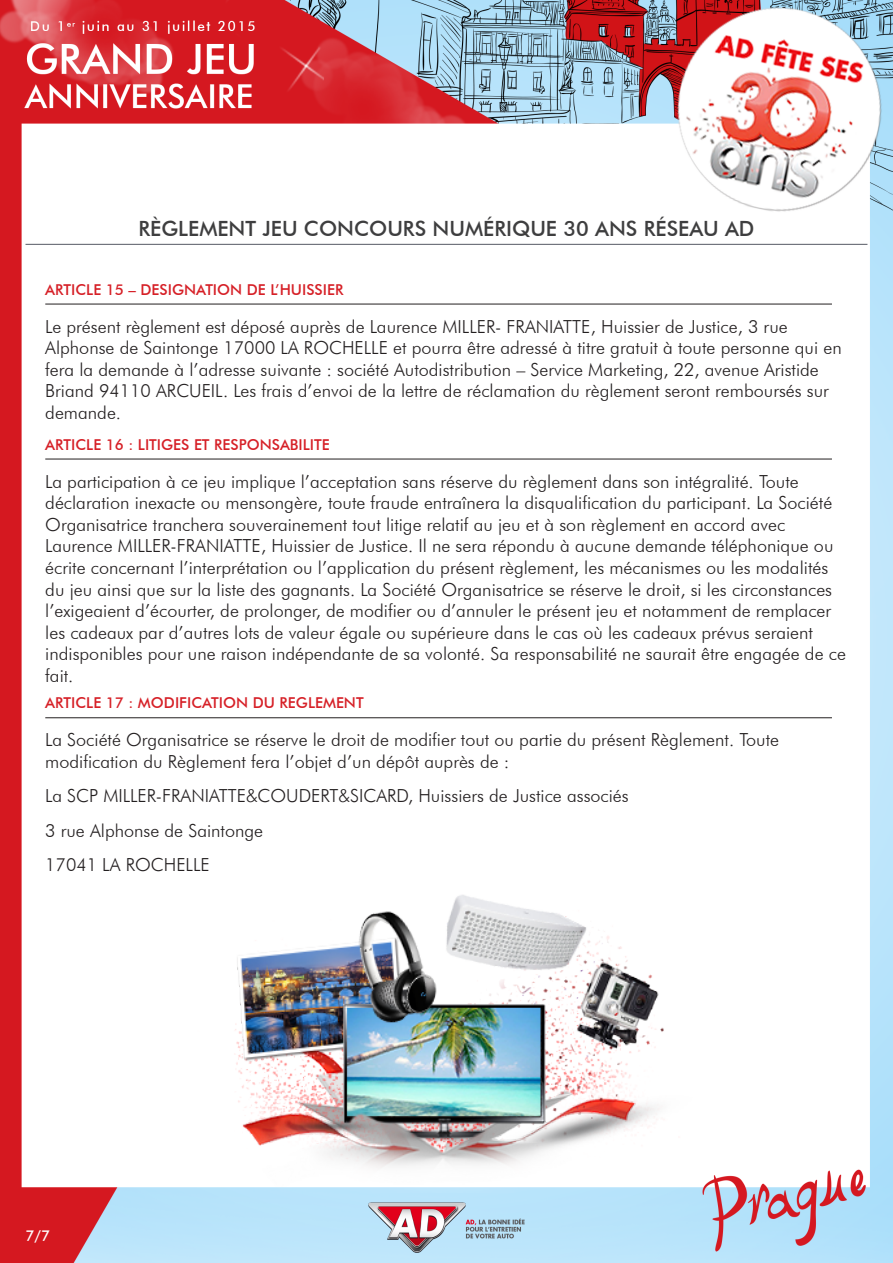
<style>
.page{position:relative;width:893px;height:1263px;background:#fff}
.page>*{position:absolute;margin:0;border:0;box-sizing:border-box;transform-origin:0 0}
.t1{font:500 21px "Futura BT";color:#3e3e3f}
.t2{font:300 18px/21.6px "Futura BT";color:#231f20}
.t3{font:500 15px "Futura BT";color:#d62027}
.t4{font:500 15px "Futura BT";color:#fff}
</style>
<div class="page">
<img style="left:0;top:0;width:893px;height:1263px">
<hr style="left:26px;top:244px;width:841px;height:1px;background:#555964">
<div style="left:45px;top:274px;width:787px;height:30px;background:#fff"></div>
<hr style="left:45px;top:304px;width:787px;height:1px;background:#231f20">
<div style="left:45px;top:429px;width:787px;height:30px;background:#fff"></div>
<hr style="left:45px;top:459px;width:787px;height:1px;background:#231f20">
<div style="left:45px;top:688px;width:787px;height:30px;background:#fff"></div>
<hr style="left:45px;top:717px;width:787px;height:1px;background:#231f20">
<img style="left:82px;top:825px;width:729px;height:367px">
<p class="t1" style="left:139px;top:216px;width:617px">RÈGLEMENT JEU CONCOURS NUMÉRIQUE 30 ANS RÉSEAU AD</p>
<p class="t3" style="left:45px;top:280px;width:300px">ARTICLE 15 – DESIGNATION DE L’HUISSIER</p>
<p class="t2" style="left:45px;top:315px;width:798px">Le présent règlement est déposé auprès de Laurence MILLER- FRANIATTE, Huissier de Justice, 3 rue Alphonse de Saintonge 17000 LA ROCHELLE et pourra être adressé à titre gratuit à toute personne qui en fera la demande à l’adresse suivante : société Autodistribution – Service Marketing, 22, avenue Aristide Briand 94110 ARCUEIL. Les frais d’envoi de la lettre de réclamation du règlement seront remboursés sur demande.</p>
<p class="t3" style="left:45px;top:435px;width:286px">ARTICLE 16 : LITIGES ET RESPONSABILITE</p>
<p class="t2" style="left:45px;top:470px;width:802px">La participation à ce jeu implique l’acceptation sans réserve du règlement dans son intégralité. Toute déclaration inexacte ou mensongère, toute fraude entraînera la disqualification du participant. La Société Organisatrice tranchera souverainement tout litige relatif au jeu et à son règlement en accord avec Laurence MILLER-FRANIATTE, Huissier de Justice. Il ne sera répondu à aucune demande téléphonique ou écrite concernant l’interprétation ou l’application du présent règlement, les mécanismes ou les modalités du jeu ainsi que sur la liste des gagnants. La Société Organisatrice se réserve le droit, si les circonstances l’exigeaient d’écourter, de prolonger, de modifier ou d’annuler le présent jeu et notamment de remplacer les cadeaux par d’autres lots de valeur égale ou supérieure dans le cas où les cadeaux prévus seraient indisponibles pour une raison indépendante de sa volonté. Sa responsabilité ne saurait être engagée de ce fait.</p>
<p class="t3" style="left:45px;top:694px;width:320px">ARTICLE 17 : MODIFICATION DU REGLEMENT</p>
<p class="t2" style="left:45px;top:729px;width:735px">La Société Organisatrice se réserve le droit de modifier tout ou partie du présent Règlement. Toute modification du Règlement fera l’objet d’un dépôt auprès de :</p>
<p class="t2" style="left:45px;top:785px;width:585px">La SCP MILLER-FRANIATTE&amp;COUDERT&amp;SICARD, Huissiers de Justice associés</p>
<p class="t2" style="left:45px;top:819px;width:219px">3 rue Alphonse de Saintonge</p>
<p class="t2" style="left:45px;top:854px;width:166px">17041 LA ROCHELLE</p>
<p class="t4" style="left:26px;top:1227px;width:26px">7/7</p>
</div>
